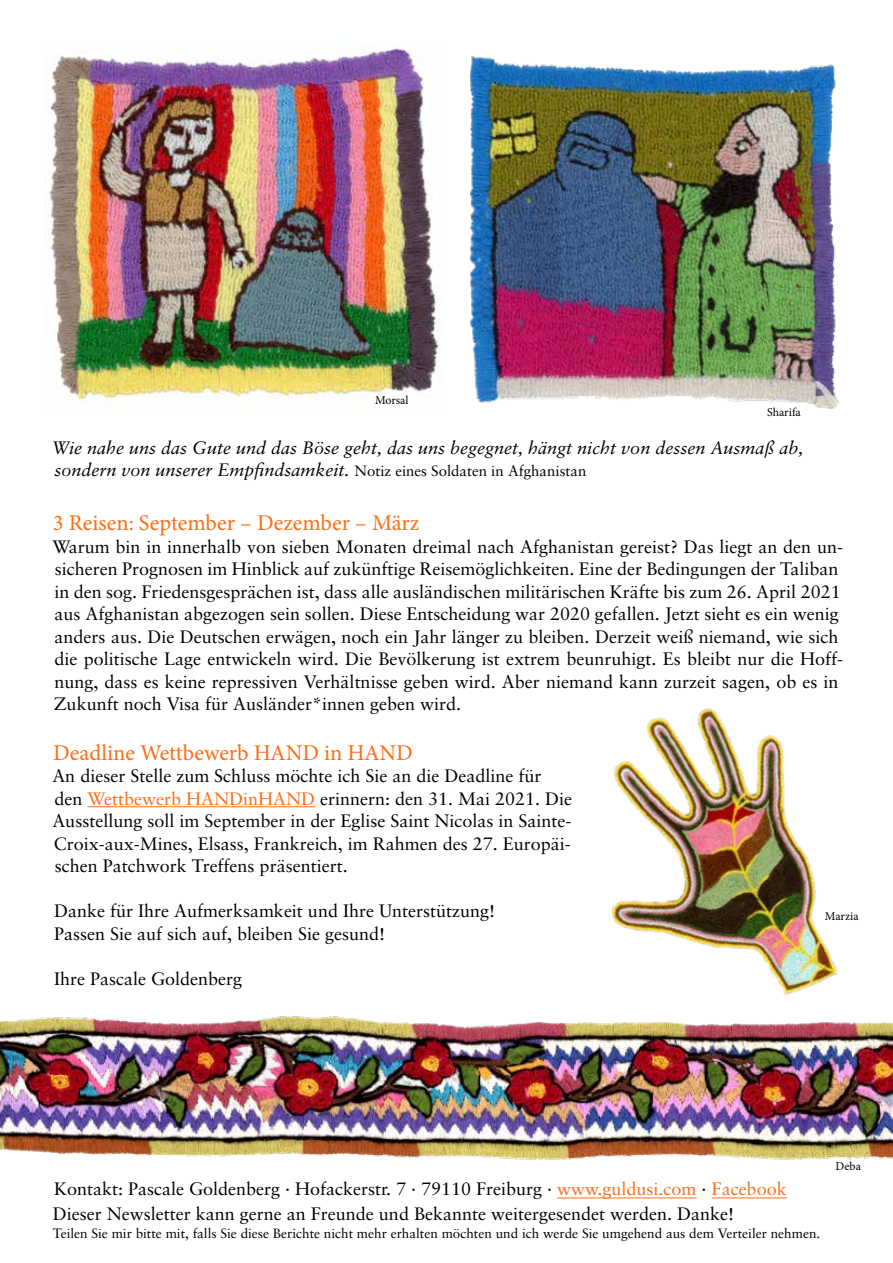
<style>
.page{position:relative;width:893px;height:1263px;background:#fff}
.page>*{position:absolute;margin:0;border:0;box-sizing:border-box;transform-origin:0 0}
.t1{font:22.5px "Minion Pro";color:#ff6c14}
.t2{font:18px/22.5px "Sabon CE";color:#000}
.t3{font:italic 18px/22.5px "Sabon CE";color:#000}
.t4{font:13.5px "Sabon CE";color:#000}
.t5{font:12px "Minion Pro";color:#000}
.s1{font-style:normal;font-size:15px}
.s2{color:#ff6c14}
</style>
<div class="page">
<hr style="left:557px;top:1197px;width:140px;height:1px;background:#ff6c14">
<hr style="left:712px;top:1197px;width:75px;height:1px;background:#ff6c14">
<hr style="left:87px;top:806px;width:228px;height:1px;background:#ff6c14">
<img style="left:45px;top:43px;width:397px;height:363px">
<img style="left:470px;top:56px;width:369px;height:352px">
<img style="left:0;top:1015px;width:893px;height:145px">
<img style="left:535px;top:708px;width:358px;height:353px">
<p class="t5" style="left:375px;top:392px;width:35px">Morsal</p>
<p class="t5" style="left:767px;top:404px;width:35px">Sharifa</p>
<p class="t3" style="left:51px;top:436px;width:753px">Wie nahe uns das Gute und das Böse geht, das uns begegnet, hängt nicht von dessen Ausmaß ab, sondern von unserer Empfindsamkeit. <span class="s1">Notiz eines Soldaten in Afghanistan</span></p>
<p class="t1" style="left:53px;top:508px;width:368px">3 Reisen: September – Dezember – März</p>
<p class="t2" style="left:52px;top:535px;width:792px">Warum bin in innerhalb von sieben Monaten dreimal nach Afghanistan gereist? Das liegt an den un&shy;sicheren Prognosen im Hinblick auf zukünftige Reisemöglichkeiten. Eine der Bedingungen der Taliban in den sog. Friedensgesprächen ist, dass alle ausländischen militärischen Kräfte bis zum 26. April 2021 aus Afghanistan abgezogen sein sollen. Diese Entscheidung war 2020 gefallen. Jetzt sieht es ein wenig anders aus. Die Deutschen erwägen, noch ein Jahr länger zu bleiben. Derzeit weiß niemand, wie sich die politische Lage entwickeln wird. Die Bevölkerung ist extrem beunruhigt. Es bleibt nur die Hoff&shy;nung, dass es keine repressiven Verhältnisse geben wird. Aber niemand kann zurzeit sagen, ob es in Zukunft noch Visa für Ausländer*innen geben wird.</p>
<p class="t1" style="left:53px;top:738px;width:361px">Deadline Wettbewerb HAND in HAND</p>
<p class="t2" style="left:52px;top:765px;width:521px">An dieser Stelle zum Schluss möchte ich Sie an die Deadline für den <span class="s2">Wettbewerb HANDinHAND</span> erinnern: den 31. Mai 2021. Die Ausstellung soll im September in der Eglise Saint Nicolas in Sainte-Croix-aux-Mines, Elsass, Frankreich, im Rahmen des 27. Europäi&shy;schen Patchwork Treffens präsentiert.</p>
<p class="t2" style="left:54px;top:900px;width:442px">Danke für Ihre Aufmerksamkeit und Ihre Unterstützung!<br>Passen Sie auf sich auf, bleiben Sie gesund!</p>
<p class="t2" style="left:54px;top:967px;width:190px">Ihre Pascale Goldenberg</p>
<p class="t5" style="left:825px;top:908px;width:35px">Marzia</p>
<p class="t2" style="left:54px;top:1177px;width:734px">Kontakt: Pascale Goldenberg · Hofackerstr. 7 · 79110 Freiburg · <span class="s2">www.guldusi.com</span> · <span class="s2">Facebook</span></p>
<p class="t2" style="left:53px;top:1203px;width:683px">Dieser Newsletter kann gerne an Freunde und Bekannte weitergesendet werden. Danke!</p>
<p class="t4" style="left:53px;top:1225px;width:769px">Teilen Sie mir bitte mit, falls Sie diese Berichte nicht mehr erhalten möchten und ich werde Sie umgehend aus dem Verteiler nehmen.</p>
<p class="t5" style="left:836px;top:1158px;width:27px">Deba</p>
</div>
